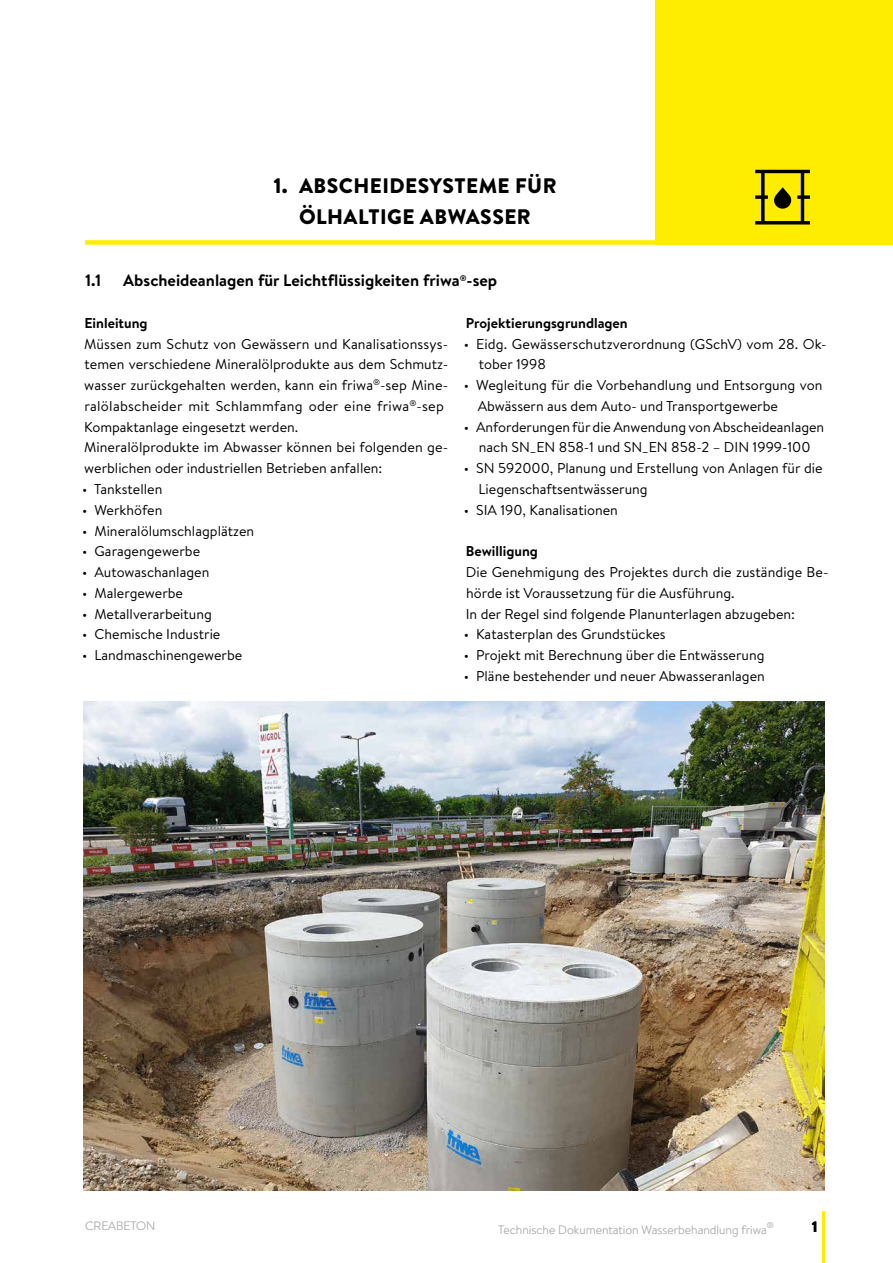
<style>
.page{position:relative;width:893px;height:1263px;background:#fff}
.page>*{position:absolute;margin:0;border:0;box-sizing:border-box;transform-origin:0 0}
.t1{font:900 21px/31.5px "Brandon Text";letter-spacing:.02em;color:#000;text-align:center}
.t2{font:700 16.5px "Brandon Text";color:#000}
.t3{font:900 15px "Brandon Text";color:#000}
.t4{font:14.25px/20.9px "Brandon Text";color:#000}
.t5{font:700 14.25px "Brandon Text";color:#000}
.t6{font:300 12px "Brandon Text";color:#b3b2b2}
.t7{font:300 8.25px "Brandon Text";color:#b3b2b2}
</style>
<div class="page">
<div style="left:85px;top:240px;width:740px;height:5px;background:#ffed00"></div>
<hr style="left:822px;top:1211px;width:3px;height:52px;background:#ffed00">
<div style="left:656px;top:0;width:237px;height:245px;background:#ffed00"></div>
<svg style="left:755px;top:170px;width:55px;height:54px"></svg>
<img style="left:84px;top:702px;width:741px;height:489px">
<h1 class="t1" style="left:273px;top:169px;width:285px">1. ABSCHEIDESYSTEME FÜR<br>ÖLHALTIGE ABWASSER</h1>
<p class="t2" style="left:85px;top:269px;width:18px">1.1</p>
<p class="t2" style="left:123px;top:269px;width:375px">Abscheideanlagen für Leichtflüssigkeiten friwa<sup>®</sup>-sep</p>
<p class="t5" style="left:84px;top:313px;width:65px">Einleitung</p>
<p class="t4" style="left:84px;top:333px;width:366px">Müssen zum Schutz von Gewässern und Kanalisationssys&shy;temen verschiedene Mineralölprodukte aus dem Schmutz&shy;wasser zurückgehalten werden, kann ein friwa<sup>®</sup>-sep Mine&shy;ralölabscheider mit Schlammfang oder eine friwa<sup>®</sup>-sep Kompaktanlage eingesetzt werden.<br>Mineralölprodukte im Abwasser können bei folgenden ge&shy;werblichen oder industriellen Betrieben anfallen:</p>
<p class="t4" style="left:82px;top:478px;width:82px">• Tankstellen</p>
<p class="t4" style="left:82px;top:499px;width:82px">• Werkhöfen</p>
<p class="t4" style="left:82px;top:520px;width:174px">• Mineralölumschlagplätzen</p>
<p class="t4" style="left:82px;top:541px;width:120px">• Garagengewerbe</p>
<p class="t4" style="left:82px;top:562px;width:129px">• Autowaschanlagen</p>
<p class="t4" style="left:82px;top:582px;width:103px">• Malergewerbe</p>
<p class="t4" style="left:82px;top:603px;width:131px">• Metallverarbeitung</p>
<p class="t4" style="left:82px;top:624px;width:140px">• Chemische Industrie</p>
<p class="t4" style="left:82px;top:645px;width:162px">• Landmaschinengewerbe</p>
<p class="t5" style="left:466px;top:313px;width:163px">Projektierungsgrundlagen</p>
<p class="t4" style="left:479px;top:333px;width:350px;text-indent:-15px">• Eidg. Gewässerschutzverordnung (GSchV) vom 28. Ok&shy;tober 1998</p>
<p class="t4" style="left:478px;top:375px;width:346px;text-indent:-14px">• Wegleitung für die Vorbehandlung und Entsorgung von<br>Abwässern aus dem Auto- und Transportgewerbe</p>
<p class="t4" style="left:464px;top:416px;width:362px;text-align:center">• Anforderungen für die Anwendung von Abscheideanlagen nach SN_EN 858-1 und SN_EN 858-2 – DIN 1999-100</p>
<p class="t4" style="left:479px;top:458px;width:345px;text-indent:-15px">• SN 592000, Planung und Erstellung von Anlagen für die<br>Liegenschaftsentwässerung</p>
<p class="t4" style="left:464px;top:499px;width:156px">• SIA 190, Kanalisationen</p>
<p class="t5" style="left:466px;top:541px;width:74px">Bewilligung</p>
<p class="t4" style="left:466px;top:562px;width:364px">Die Genehmigung des Projektes durch die zuständige Be&shy;hörde ist Voraussetzung für die Ausführung.<br>In der Regel sind folgende Planunterlagen abzugeben:</p>
<p class="t4" style="left:464px;top:624px;width:203px">• Katasterplan des Grundstückes</p>
<p class="t4" style="left:464px;top:645px;width:302px">• Projekt mit Berechnung über die Entwässerung</p>
<p class="t4" style="left:464px;top:665px;width:303px">• Pläne bestehender und neuer Abwasseranlagen</p>
<p class="t6" style="left:85px;top:1218px;width:72px">CREABETON</p>
<p class="t7" style="left:767px;top:1220px;width:9px">®</p>
<p class="t6" style="left:498px;top:1221px;width:270px">Technische Dokumentation Wasserbehandlung friwa</p>
<p class="t3" style="left:812px;top:1216px;width:7px">1</p>
</div>
